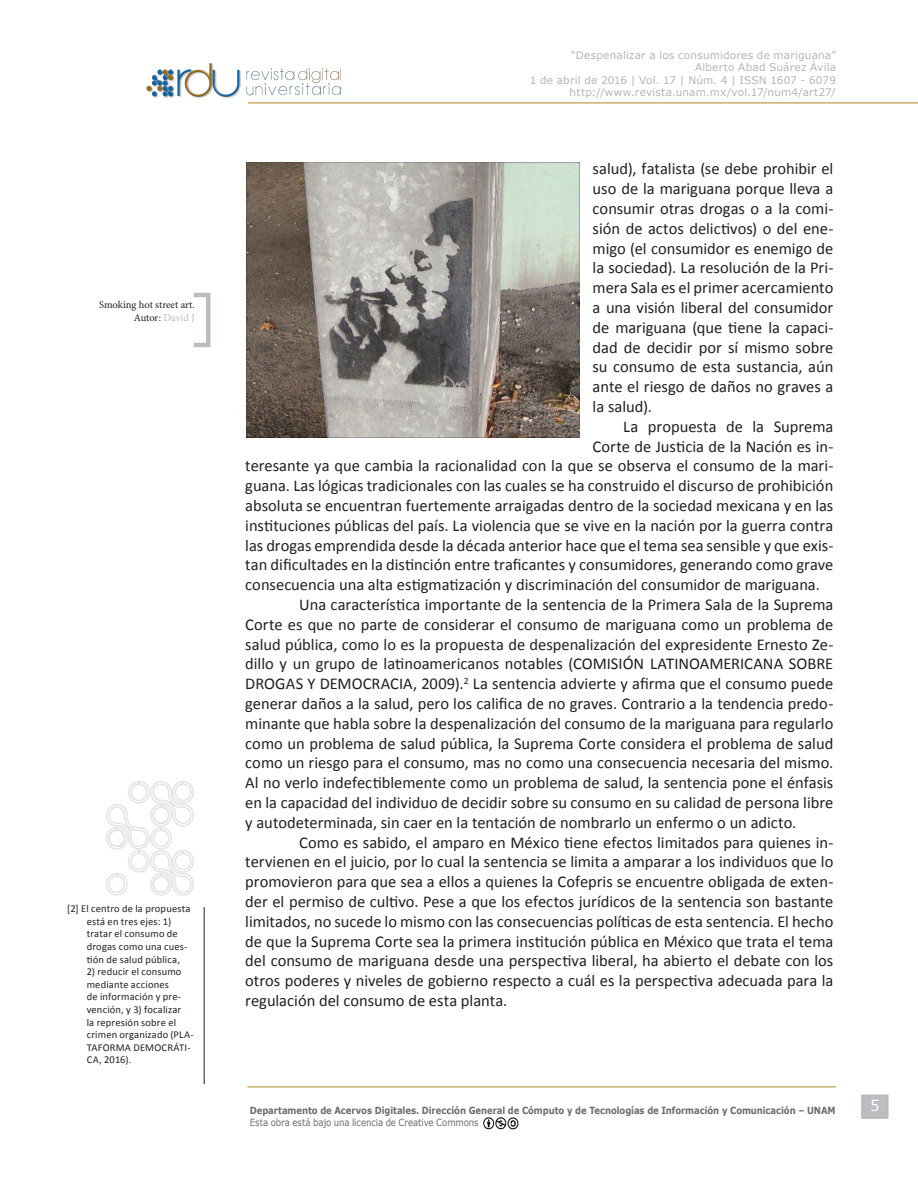
<style>
.page{position:relative;width:918px;height:1188px;background:#fff}
.page>*{position:absolute;margin:0;border:0;box-sizing:border-box;transform-origin:0 0}
.subtitulo_2_de_texto{font:16.5px/19.8px "Calibri";color:#231f20;text-align:justify}
.t1{font:15px "Verdana";color:#fff}
.nota_al_pie{font:10.5px/12.6px "Calibri";letter-spacing:.015em;color:#231f20}
.t2{font:10.5px/12.6px "Verdana";letter-spacing:.015em;color:#b4b5b8;text-align:right}
.epigrafe{font:10.5px/12.6px "Minion Pro";letter-spacing:-.005em;color:#231f20;text-align:right}
.t3{font:700 9.9px "Verdana";letter-spacing:-.01em;color:#6c6d70;scale:.86 1}
.t4{font:9.9px "Verdana";letter-spacing:-.01em;color:#6c6d70;scale:.87 1}
.s1{color:#bcbdc0}
</style>
<div class="page">
<div style="left:861px;top:1095px;width:27px;height:24px;background:#bcbdc0"></div>
<hr style="left:247px;top:102px;width:671px;height:2px;background:#cbb87c">
<hr style="left:248px;top:103px;width:670px;height:1px;background:#ba9b32">
<hr style="left:247px;top:1086px;width:589px;height:2px;background:#cab677">
<hr style="left:248px;top:1087px;width:588px;height:1px;background:#ba9b32">
<img style="left:483px;top:1117px;width:36px;height:13px">
<img style="left:146px;top:63px;width:195px;height:35px">
<img style="left:247px;top:162px;width:332px;height:276px">
<div style="left:206px;top:293px;width:5px;height:54px;background:#bcbdc0"></div>
<hr style="left:194px;top:343px;width:15px;height:4px;background:#bcbdc0">
<hr style="left:194px;top:293px;width:15px;height:4px;background:#bcbdc0">
<svg style="left:106px;top:781px;width:88px;height:115px"></svg>
<hr style="left:204px;top:907px;width:1px;height:177px;background:#231f20">
<p class="epigrafe" style="left:99px;top:298px;width:97px">Smoking hot street art.<br>Autor: <span class="s1">David J</span></p>
<p class="nota_al_pie" style="left:87px;top:902px;width:105px;text-indent:-20px">[2] El centro de la propuesta está en tres ejes: 1) tratar el consumo de drogas como una cues&shy;tión de salud pública,</p>
<p class="nota_al_pie" style="left:87px;top:965px;width:108px">2) reducir el consumo mediante acciones<br>de información y pre&shy;vención, y 3) focalizar<br>la represión sobre el crimen organizado (PLA-<br>TAFORMA DEMOCRÁTI-<br>CA, 2016).</p>
<p class="t2" style="left:530px;top:48px;width:308px">“Despenalizar a los consumidores de mariguana” Alberto Abad Suárez Ávila<br>1 de abril de 2016 | Vol. 17 | Núm. 4 | ISSN 1607 - 6079 http://www.revista.unam.mx/vol.17/num4/art27/</p>
<p class="subtitulo_2_de_texto" style="left:593px;top:159px;width:242px">salud), fatalista (se debe prohibir el uso de la mariguana porque lleva a consumir otras drogas o a la comi&shy;sión de actos delictivos) o del ene&shy;migo (el consumidor es enemigo de la sociedad). La resolución de la Pri&shy;mera Sala es el primer acercamiento a una visión liberal del consumidor de mariguana (que tiene la capaci&shy;dad de decidir por sí mismo sobre su consumo de esta sustancia, aún ante el riesgo de daños no graves a la salud).</p>
<p class="subtitulo_2_de_texto" style="left:623px;top:416px;width:212px">La propuesta de la Suprema</p>
<p class="subtitulo_2_de_texto" style="left:593px;top:436px;width:242px">Corte de Justicia de la Nación es in-</p>
<p class="subtitulo_2_de_texto" style="left:245px;top:456px;width:590px">teresante ya que cambia la racionalidad con la que se observa el consumo de la mari-</p>
<p class="subtitulo_2_de_texto" style="left:245px;top:476px;width:590px">guana. Las lógicas tradicionales con las cuales se ha construido el discurso de prohibición</p>
<p class="subtitulo_2_de_texto" style="left:245px;top:496px;width:590px">absoluta se encuentran fuertemente arraigadas dentro de la sociedad mexicana y en las</p>
<p class="subtitulo_2_de_texto" style="left:245px;top:515px;width:590px">instituciones públicas del país. La violencia que se vive en la nación por la guerra contra</p>
<p class="subtitulo_2_de_texto" style="left:245px;top:535px;width:590px">las drogas emprendida desde la década anterior hace que el tema sea sensible y que exis-</p>
<p class="subtitulo_2_de_texto" style="left:245px;top:555px;width:590px">tan dificultades en la distinción entre traficantes y consumidores, generando como grave</p>
<p class="subtitulo_2_de_texto" style="left:245px;top:575px;width:576px">consecuencia una alta estigmatización y discriminación del consumidor de mariguana.</p>
<p class="subtitulo_2_de_texto" style="left:245px;top:595px;width:590px;text-indent:54px">Una característica importante de la sentencia de la Primera Sala de la Suprema Corte es que no parte de considerar el consumo de mariguana como un problema de salud pública, como lo es la propuesta de despenalización del expresidente Ernesto Ze&shy;dillo y un grupo de latinoamericanos notables (COMISIÓN LATINOAMERICANA SOBRE DROGAS Y DEMOCRACIA, 2009).<sup>2</sup> La sentencia advierte y afirma que el consumo puede generar daños a la salud, pero los califica de no graves. Contrario a la tendencia predo&shy;minante que habla sobre la despenalización del consumo de la mariguana para regularlo como un problema de salud pública, la Suprema Corte considera el problema de salud como un riesgo para el consumo, mas no como una consecuencia necesaria del mismo.<br>Al no verlo indefectiblemente como un problema de salud, la sentencia pone el énfasis en la capacidad del individuo de decidir sobre su consumo en su calidad de persona libre y autodeterminada, sin caer en la tentación de nombrarlo un enfermo o un adicto.</p>
<p class="subtitulo_2_de_texto" style="left:245px;top:832px;width:590px;text-indent:54px">Como es sabido, el amparo en México tiene efectos limitados para quienes in&shy;tervienen en el juicio, por lo cual la sentencia se limita a amparar a los individuos que lo promovieron para que sea a ellos a quienes la Cofepris se encuentre obligada de exten&shy;der el permiso de cultivo. Pese a que los efectos jurídicos de la sentencia son bastante limitados, no sucede lo mismo con las consecuencias políticas de esta sentencia. El hecho de que la Suprema Corte sea la primera institución pública en México que trata el tema del consumo de mariguana desde una perspectiva liberal, ha abierto el debate con los otros poderes y niveles de gobierno respecto a cuál es la perspectiva adecuada para la regulación del consumo de esta planta.</p>
<p class="t3" style="left:250px;top:1103px;width:683px">Departamento de Acervos Digitales. Dirección General de Cómputo y de Tecnologías de Información y Comunicación – UNAM</p>
<p class="t4" style="left:250px;top:1115px;width:265px">Esta obra está bajo una licencia de Creative Commons</p>
<p class="t1" style="left:870px;top:1096px;width:11px">5</p>
</div>
